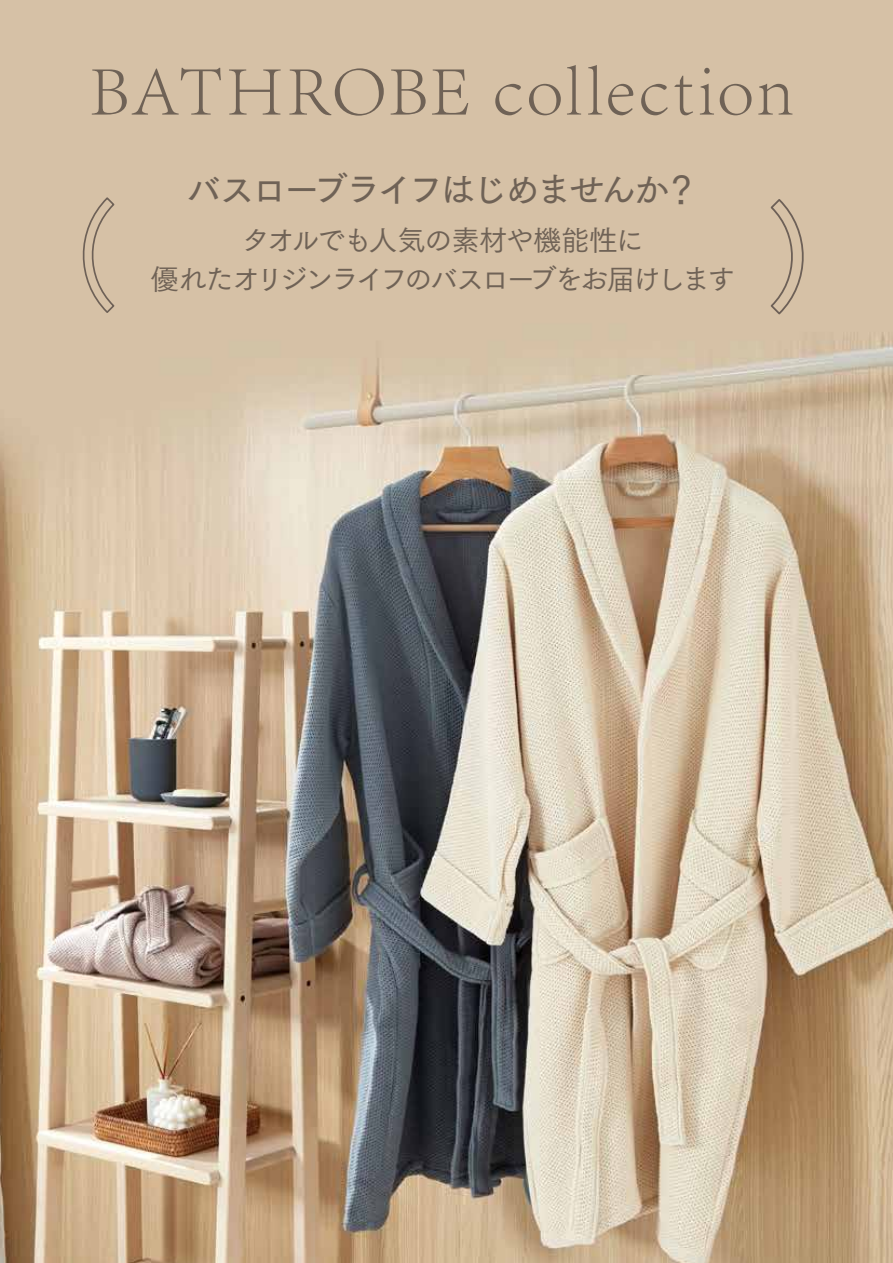
<style>
.page{position:relative;width:893px;height:1263px;background:#fff}
.page>*{position:absolute;margin:0;border:0;box-sizing:border-box;transform-origin:0 0}
.t1{font:300 72px "Adobe Song Std";letter-spacing:.03em;color:#6f6256}
.t2{font:35.25px "Tsuku Go Pro D";letter-spacing:-.09em;color:#6f6256}
.t3{font:28.5px/38.8px "Tsuku Go Pro M";letter-spacing:-.095em;color:#6f6256;text-align:center}
</style>
<div class="page">
<img style="left:0;top:0;width:893px;height:1263px">
<div style="left:75px;top:197px;width:39px;height:116px;border:2px solid #6e6157;border-radius:6px"></div>
<div style="left:771px;top:199px;width:40px;height:115px;border:2px solid #6d6057;border-radius:8px"></div>
<h1 class="t1" style="left:89px;top:49px;width:706px">BATHROBE collection</h1>
<p class="t2" style="left:186px;top:161px;width:514px">バスローブライフはじめませんか？</p>
<p class="t3" style="left:151px;top:218px;width:586px">タオルでも人気の素材や機能性に<br>優れたオリジンライフのバスローブをお届けします</p>
</div>
